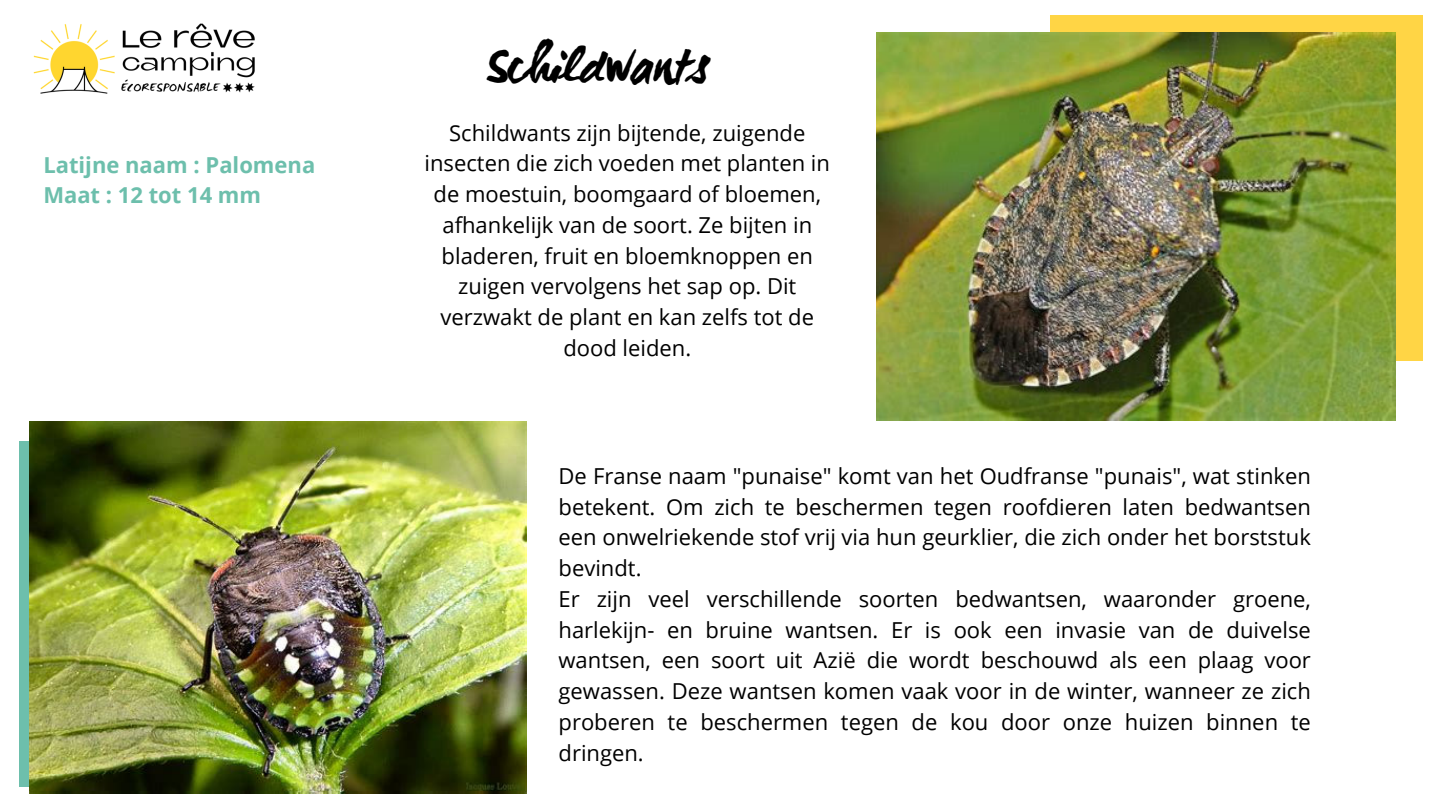
<style>
.page{position:relative;width:1440px;height:810px;background:#fff}
.page>*{position:absolute;margin:0;border:0;box-sizing:border-box;transform-origin:0 0}
.t1{font:700 50px "WC Mano Negra Bta";color:#000}
.t2{font:22px/30.8px "Open Sans";color:#000;text-align:center}
.t3{font:700 22px/30.8px "Open Sans";color:#6dbfac}
</style>
<div class="page">
<div style="left:1050px;top:15px;width:373px;height:346px;background:#ffd545"></div>
<div style="left:19px;top:441px;width:373px;height:346px;background:#6dbfac"></div>
<img style="left:876px;top:32px;width:519px;height:389px">
<img style="left:30px;top:421px;width:497px;height:373px">
<img style="left:33px;top:23px;width:222px;height:71px">
<p class="t3" style="left:43px;top:149px;width:273px">Latijne naam : Palomena<br>Maat : 12 tot 14 mm</p>
<h1 class="t1" style="left:485px;top:32px;width:225px">Schildwants</h1>
<p class="t2" style="left:425px;top:117px;width:407px">Schildwants zijn bijtende, zuigende insecten die zich voeden met planten in de moestuin, boomgaard of bloemen, afhankelijk van de soort. Ze bijten in bladeren, fruit en bloemknoppen en zuigen vervolgens het sap op. Dit verzwakt de plant en kan zelfs tot de dood leiden.</p>
<p class="t2" style="left:559px;top:460px;width:754px;text-align:left">De Franse naam "punaise" komt van het Oudfranse "punais", wat stinken betekent. Om zich te beschermen tegen roofdieren laten bedwantsen een onwelriekende stof vrij via hun geurklier, die zich onder het borststuk bevindt.<br>Er zijn veel verschillende soorten bedwantsen, waaronder groene, harlekijn- en bruine wantsen. Er is ook een invasie van de duivelse wantsen, een soort uit Azië die wordt beschouwd als een plaag voor gewassen. Deze wantsen komen vaak voor in de winter, wanneer ze zich proberen te beschermen tegen de kou door onze huizen binnen te dringen.</p>
</div>
